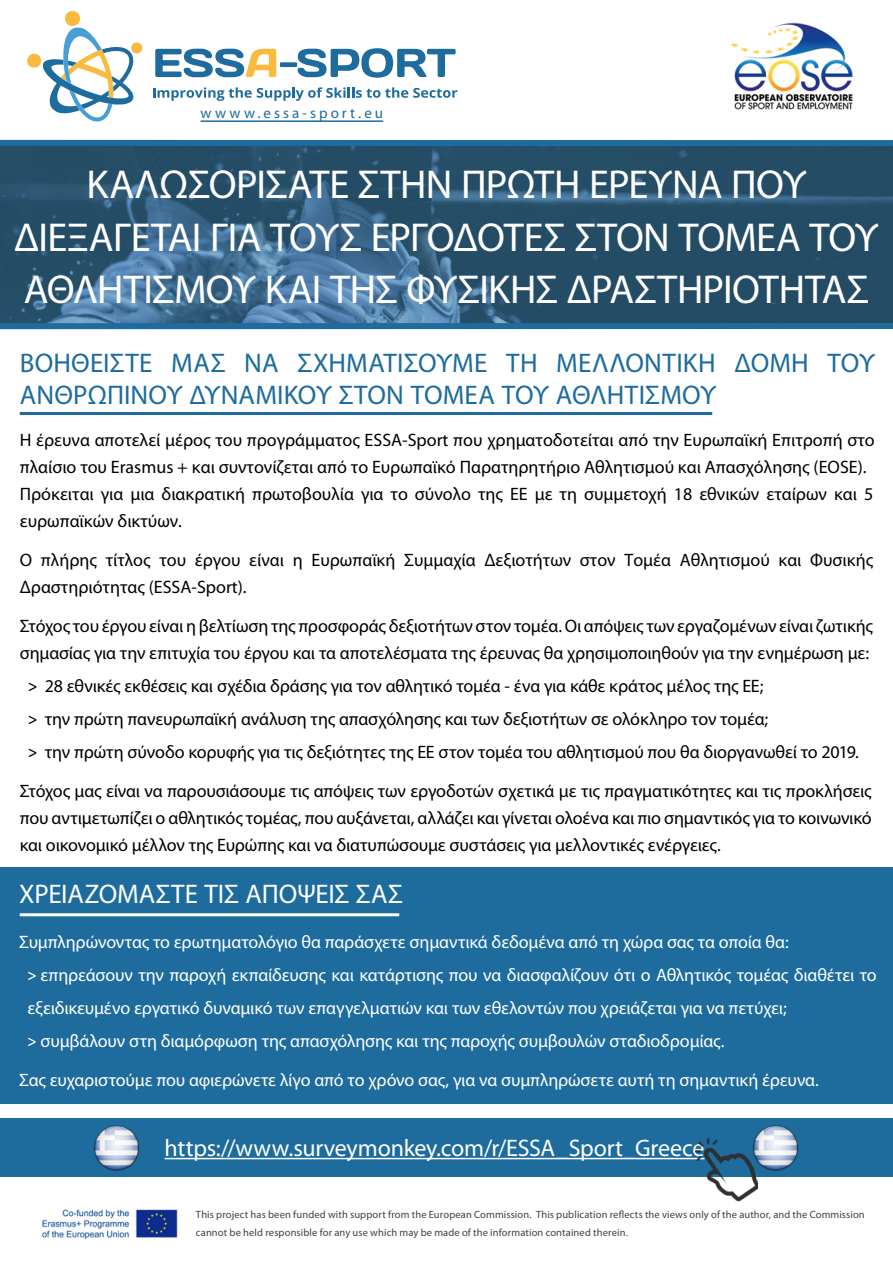
<style>
.page{position:relative;width:893px;height:1263px;background:#fff}
.page>*{position:absolute;margin:0;border:0;box-sizing:border-box;transform-origin:0 0}
.t1{font:40.5px/52.5px "Myriad Pro";letter-spacing:-.02em;color:#fff;text-align:center}
.t2{font:27px/31.5px "Myriad Pro";letter-spacing:.005em;color:#1d6c9d}
.t3{font:27px "Myriad Pro";letter-spacing:-.005em;color:#fff}
.t4{font:24px "Myriad Pro";letter-spacing:-.01em;color:#fff}
.t5{font:18px/27px "Myriad Pro";color:#000}
.t6{font:18px/33px "Myriad Pro";letter-spacing:-.01em;color:#fff}
.t7{font:15px "Myriad Pro";letter-spacing:.21em;color:#1d6c9d}
.t8{font:10.5px/18px "Myriad Pro";letter-spacing:.015em;color:#414042}
.s1{font-family:"Calibri"}
</style>
<div class="page">
<div style="left:0;top:1118px;width:893px;height:59px;background:#1d6c9d"></div>
<div style="left:0;top:867px;width:893px;height:236px;background:#1d6c9d"></div>
<img style="left:42px;top:1209px;width:136px;height:31px">
<img style="left:730px;top:22px;width:123px;height:88px">
<hr style="left:165px;top:1158px;width:540px;height:1px;background:#fff">
<img style="left:695px;top:1138px;width:62px;height:63px">
<svg style="left:0;top:139px;width:893px;height:191px;background:#2f5b78"></svg>
<div style="left:280px;top:62px;width:17px;height:5px;background:#1e6c9d"></div>
<svg style="left:153px;top:87px;width:304px;height:14px"></svg>
<svg style="left:155px;top:49px;width:121px;height:28px"></svg>
<svg style="left:298px;top:48px;width:158px;height:30px"></svg>
<svg style="left:27px;top:11px;width:116px;height:111px"></svg>
<img style="left:93px;top:1125px;width:47px;height:46px">
<img style="left:749px;top:1125px;width:50px;height:48px">
<hr style="left:201px;top:120px;width:182px;height:2px;background:#1d6c9d">
<hr style="left:20px;top:412px;width:692px;height:3px;background:#1d6c9d">
<hr style="left:20px;top:913px;width:379px;height:3px;background:#fff">
<p class="t7" style="left:201px;top:104px;width:184px">wwww.essa-sport.eu</p>
<h1 class="t1" style="left:14px;top:158px;width:866px">ΚΑΛΩΣΟΡΙΣΑΤΕ ΣΤΗΝ ΠΡΩΤΗ ΕΡΕΥΝΑ ΠΟΥ<br>ΔΙΕΞΑΓΕΤΑΙ ΓΙΑ ΤΟΥΣ ΕΡΓΟΔΟΤΕΣ ΣΤΟΝ ΤΟΜΕΑ ΤΟΥ<br>ΑΘΛΗΤΙΣΜΟΥ ΚΑΙ ΤΗΣ ΦΥΣΙΚΗΣ ΔΡΑΣΤΗΡΙΟΤΗΤΑΣ</h1>
<h2 class="t2" style="left:20px;top:347px;width:857px">ΒΟΗΘΕΙΣΤΕ ΜΑΣ ΝΑ ΣΧΗΜΑΤΙΣΟΥΜΕ ΤΗ ΜΕΛΛΟΝΤΙΚΗ ΔΟΜΗ ΤΟΥ<br>ΑΝΘΡΩΠΙΝΟΥ ΔΥΝΑΜΙΚΟΥ ΣΤΟΝ ΤΟΜΕΑ ΤΟΥ ΑΘΛΗΤΙΣΜΟΥ</h2>
<p class="t5" style="left:20px;top:426px;width:856px">Η έρευνα αποτελεί μέρος του προγράμματος ESSA-Sport που χρηματοδοτείται από την Ευρωπαϊκή Επιτροπή στο πλαίσιο του Erasmus + και συντονίζεται από το Ευρωπαϊκό Παρατηρητήριο Αθλητισμού και Απασχόλησης (EOSE).<br>Πρόκειται για μια διακρατική πρωτοβουλία για το σύνολο της ΕΕ με τη συμμετοχή 18 εθνικών εταίρων και 5 ευρωπαϊκών δικτύων.</p>
<p class="t5" style="left:20px;top:546px;width:855px">Ο πλήρης τίτλος του έργου είναι η Ευρωπαϊκή Συμμαχία Δεξιοτήτων στον Τομέα Αθλητισμού και Φυσικής<br>Δραστηριότητας (ESSA-Sport).</p>
<p class="t5" style="left:20px;top:612px;width:855px">Στόχος του έργου είναι η βελτίωση της προσφοράς δεξιοτήτων στον τομέα. Οι απόψεις των εργαζομένων είναι ζωτικής σημασίας για την επιτυχία του έργου και τα αποτελέσματα της έρευνας θα χρησιμοποιηθούν για την ενημέρωση με:</p>
<p class="t5" style="left:28px;top:669px;width:832px;line-height:33px"><span class="s1">&gt;</span> 28 εθνικές εκθέσεις και σχέδια δράσης για τον αθλητικό τομέα - ένα για κάθε κράτος μέλος της ΕΕ;<br><span class="s1">&gt;</span> την πρώτη πανευρωπαϊκή ανάλυση της απασχόλησης και των δεξιοτήτων σε ολόκληρο τον τομέα;<br><span class="s1">&gt;</span> την πρώτη σύνοδο κορυφής για τις δεξιότητες της ΕΕ στον τομέα του αθλητισμού που θα διοργανωθεί το 2019.</p>
<p class="t5" style="left:20px;top:777px;width:853px;text-align:justify">Στόχος μας είναι να παρουσιάσουμε τις απόψεις των εργοδοτών σχετικά με τις πραγματικότητες και τις προκλήσεις που αντιμετωπίζει ο αθλητικός τομέας, που αυξάνεται, αλλάζει και γίνεται ολοένα και πιο σημαντικός για το κοινωνικό και οικονομικό μέλλον της Ευρώπης και να διατυπώσουμε συστάσεις για μελλοντικές ενέργειες.</p>
<h2 class="t3" style="left:19px;top:877px;width:385px">ΧΡΕΙΑΖΟΜΑΣΤΕ ΤΙΣ ΑΠΟΨΕΙΣ ΣΑΣ</h2>
<p class="t6" style="left:28px;top:925px;width:851px;text-indent:-8px">Συμπληρώνοντας το ερωτηματολόγιο θα παράσχετε σημαντικά δεδομένα από τη χώρα σας τα οποία θα:<br><span class="s1">&gt;</span> επηρεάσουν την παροχή εκπαίδευσης και κατάρτισης που να διασφαλίζουν ότι ο Αθλητικός τομέας διαθέτει το εξειδικευμένο εργατικό δυναμικό των επαγγελματιών και των εθελοντών που χρειάζεται για να πετύχει;<br><span class="s1">&gt;</span> συμβάλουν στη διαμόρφωση της απασχόλησης και της παροχής συμβουλών σταδιοδρομίας.</p>
<p class="t6" style="left:19px;top:1063px;width:801px">Σας ευχαριστούμε που αφιερώνετε λίγο από το χρόνο σας, για να συμπληρώσετε αυτή τη σημαντική έρευνα.</p>
<h3 class="t4" style="left:165px;top:1133px;width:541px">https://www.surveymonkey.com/r/ESSA_Sport_Greece</h3>
<p class="t8" style="left:196px;top:1205px;width:670px">This project has been funded with support from the European Commission. This publication reflects the views only of the author, and the Commission cannot be held responsible for any use which may be made of the information contained therein.</p>
</div>
